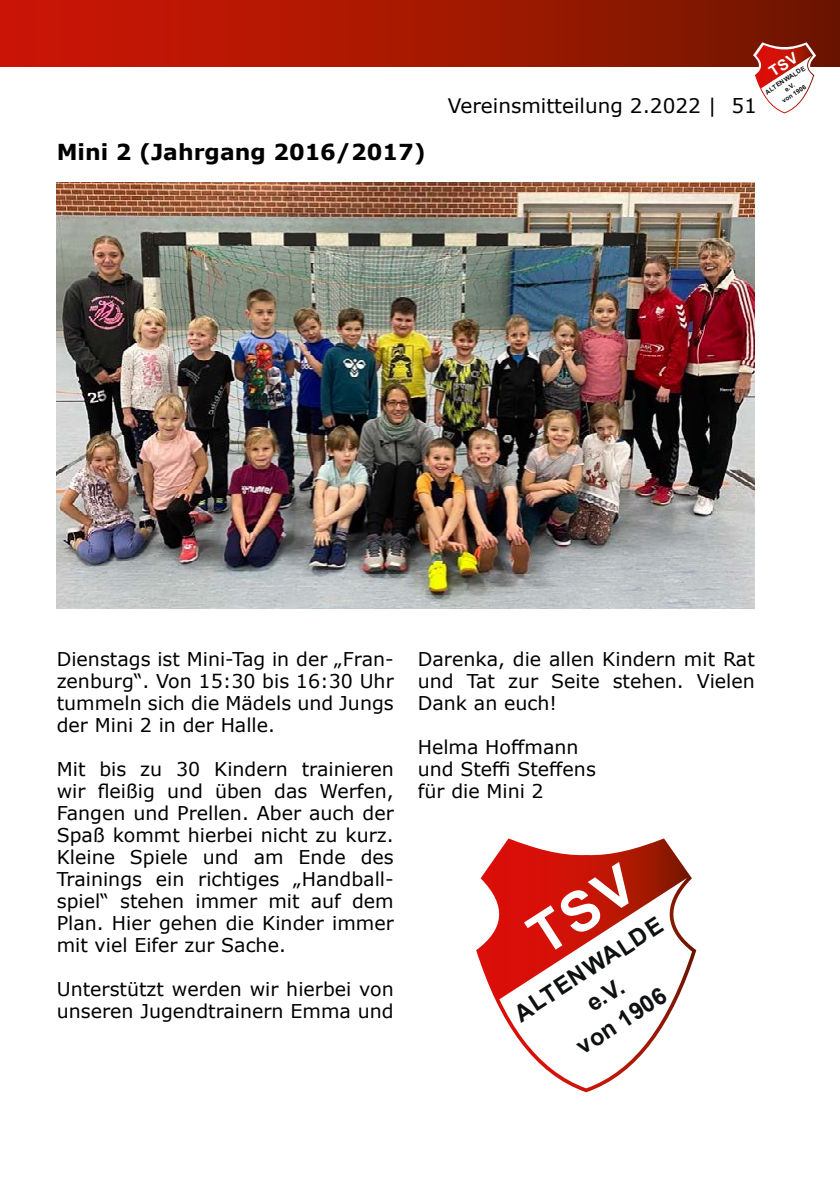
<style>
.page{position:relative;width:840px;height:1191px;background:#fff}
.page>*{position:absolute;margin:0;border:0;box-sizing:border-box;transform-origin:0 0}
.t1{font:700 23.4px/30.6px "Arial";color:#0e1011;text-align:center}
.t2{font:700 22px "Verdana";color:#000}
.t3{font:20px "Verdana";color:#000}
.t4{font:19px/22px "Verdana";color:#000;text-align:justify}
.t5{font:700 6.4px/8.2px "Arial";color:#0e1011;text-align:center}
</style>
<div class="page">
<div style="left:0;top:0;width:839px;height:67px;background:linear-gradient(to right,#d21705,#721700)"></div>
<img style="left:57px;top:182px;width:697px;height:427px">
<svg style="left:476px;top:838px;width:220px;height:254px"></svg>
<svg style="left:499px;top:878px;width:192px;height:210px"></svg>
<svg style="left:752px;top:42px;width:63px;height:71px"></svg>
<svg style="left:523px;top:862px;width:117px;height:94px"></svg>
<p class="t2" style="left:57px;top:136px;width:370px">Mini 2 (Jahrgang 2016/2017)</p>
<p class="t3" style="left:447px;top:92px;width:310px">Vereinsmitteilung 2.2022 | 51</p>
<p class="t5" style="left:763px;top:89px;width:48px;rotate:-33deg">ALTENWALDE e.V.<br>von 1906</p>
<p class="t4" style="left:57px;top:648px;width:338px">Dienstags ist Mini-Tag in der „Fran&shy;zenburg“. Von 15:30 bis 16:30 Uhr tummeln sich die Mädels und Jungs der Mini 2 in der Halle.</p>
<p class="t4" style="left:57px;top:758px;width:338px">Mit bis zu 30 Kindern trainieren wir fleißig und üben das Werfen, Fangen und Prellen. Aber auch der Spaß kommt hierbei nicht zu kurz.<br>Kleine Spiele und am Ende des Trainings ein richtiges „Handball&shy;spiel“ stehen immer mit auf dem Plan. Hier gehen die Kinder immer mit viel Eifer zur Sache.</p>
<p class="t4" style="left:57px;top:978px;width:338px">Unterstützt werden wir hierbei von unseren Jugendtrainern Emma und</p>
<p class="t4" style="left:417px;top:648px;width:338px">Darenka, die allen Kindern mit Rat und Tat zur Seite stehen. Vielen Dank an euch!</p>
<p class="t4" style="left:417px;top:736px;width:179px;text-align:left">Helma Hoffmann und Steffi Steffens für die Mini 2</p>
<p class="t1" style="left:508px;top:1002px;width:173px;rotate:-33deg">ALTENWALDE e.V.<br>von 1906</p>
</div>
